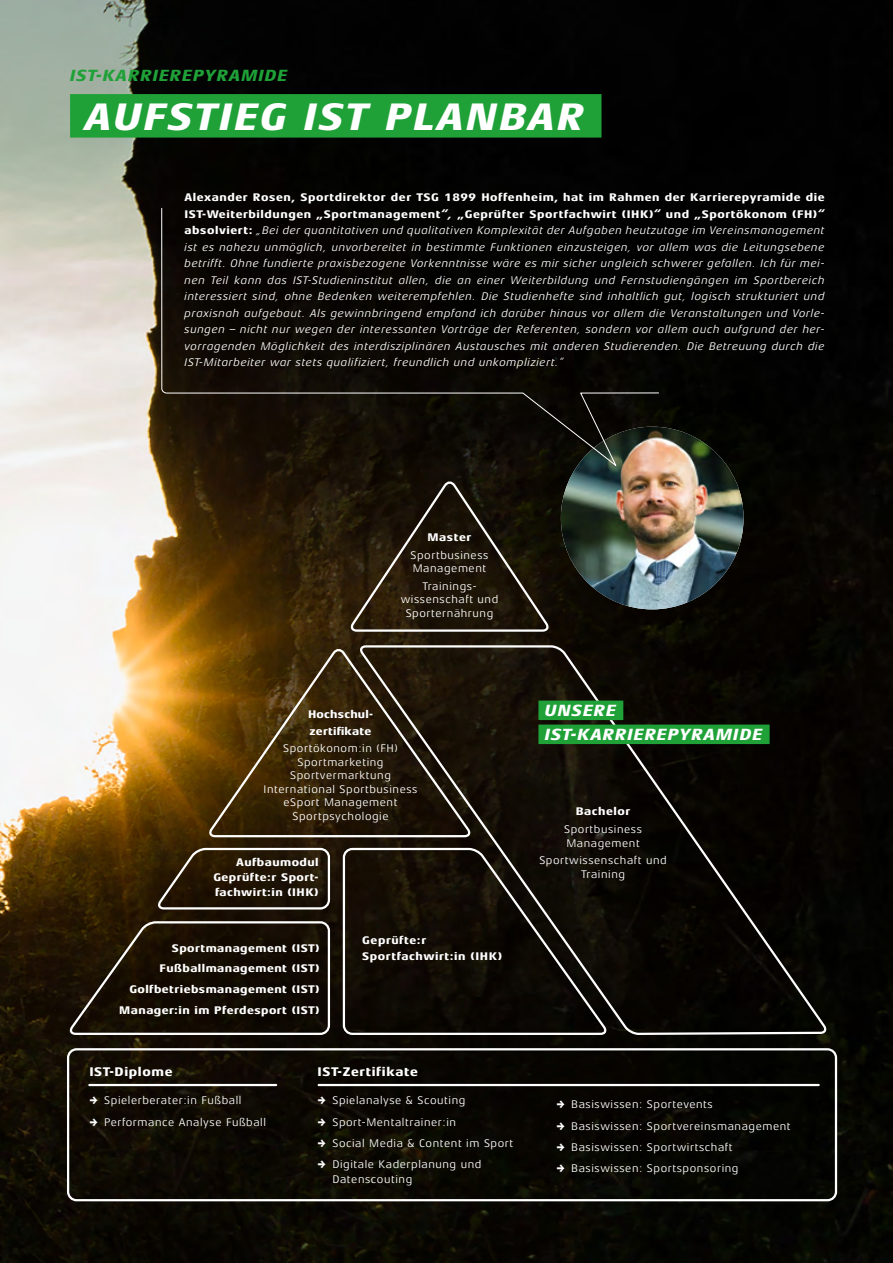
<style>
.page{position:relative;width:893px;height:1263px;background:#fff}
.page>*{position:absolute;margin:0;border:0;box-sizing:border-box;transform-origin:0 0}
.t1{font:italic 800 39px "Aeonis LT Pro";letter-spacing:.05em;color:#fff}
.t2{font:italic 800 16.5px/24px "Aeonis LT Pro";letter-spacing:.05em;color:#fff}
.t3{font:italic 800 16.5px "Aeonis LT Pro";letter-spacing:.05em;color:#1fa138}
.t4{font:800 12.75px "Aeonis LT Pro";letter-spacing:.05em;color:#fff}
.t5{font:italic 11.25px/16.5px "Aeonis LT Pro";letter-spacing:.05em;color:#fff;text-align:justify}
.t6{font:11.25px/13.5px "Aeonis LT Pro";letter-spacing:.05em;color:#fff;text-align:center}
.t7{font:800 11.25px/20.7px "Aeonis LT Pro";letter-spacing:.04em;color:#fff}
.t8{font:800 11.25px/16.5px "Aeonis LT Pro";letter-spacing:.02em;color:#fff}
.s1{font-weight:800;font-style:normal}
.s2{font-weight:800}
.s3{font-family:"Work Sans";font-weight:700}
</style>
<div class="page">
<img style="left:0;top:0;width:893px;height:1263px">
<svg style="left:206px;top:646px;width:153px;height:192px;background:#49320d"></svg>
<svg style="left:359px;top:644px;width:468px;height:391px;background:#140f09"></svg>
<svg style="left:66px;top:920px;width:265px;height:116px;background:#21190e"></svg>
<svg style="left:342px;top:847px;width:268px;height:189px;background:#19140e"></svg>
<div style="left:538px;top:700px;width:85px;height:20px;background:#1fa138"></div>
<div style="left:538px;top:724px;width:232px;height:20px;background:#1fa138"></div>
<svg style="left:347px;top:482px;width:202px;height:151px;background:#251d10"></svg>
<div style="left:67px;top:1048px;width:770px;height:153px;border:2px solid #fff;border-radius:9px"></div>
<hr style="left:319px;top:1084px;width:500px;height:2px;background:#fff">
<hr style="left:89px;top:1084px;width:187px;height:2px;background:#fff">
<svg style="left:155px;top:847px;width:176px;height:64px;background:#352918"></svg>
<img style="left:561px;top:427px;width:183px;height:182px;border-radius:91px">
<svg style="left:161px;top:208px;width:498px;height:260px;background:#0e0b06"></svg>
<div style="left:70px;top:94px;width:531px;height:44px;background:#1fa138"></div>
<h2 class="t3" style="left:70px;top:66px;width:219px">IST-KARRIEREPYRAMIDE</h2>
<h1 class="t1" style="left:85px;top:96px;width:501px">AUFSTIEG IST PLANBAR</h1>
<p class="t5" style="left:185px;top:189px;width:642px"><span class="s1">Alexander Rosen, Sportdirektor der TSG 1899 Hoffenheim, hat im Rahmen der Karrierepyramide die IST-Weiterbildungen „Sportmanagement</span><span class="s2">“,</span> <span class="s1">„Geprüfter Sportfachwirt (IHK)</span><span class="s2">“</span> <span class="s1">und „Sportökonom (FH)</span><span class="s2">“ </span><span class="s1">absolviert:</span> „Bei der quantitativen und qualitativen Komplexität der Aufgaben heutzutage im Vereinsmanagement ist es nahezu unmöglich, unvorbereitet in bestimmte Funktionen einzusteigen, vor allem was die Leitungsebene betrifft. Ohne fundierte praxisbezogene Vorkenntnisse wäre es mir sicher ungleich schwerer gefallen. Ich für mei&shy;nen Teil kann das IST-Studieninstitut allen, die an einer Weiterbildung und Fernstudiengängen im Sportbereich interessiert sind, ohne Bedenken weiterempfehlen. Die Studienhefte sind inhaltlich gut, logisch strukturiert und praxisnah aufgebaut. Als gewinnbringend empfand ich darüber hinaus vor allem die Veranstaltungen und Vorle&shy;sungen – nicht nur wegen der interessanten Vorträge der Referenten, sondern vor allem auch aufgrund der her&shy;vorragenden Möglichkeit des interdisziplinären Austausches mit anderen Studierenden. Die Betreuung durch die IST-Mitarbeiter war stets qualifiziert, freundlich und unkompliziert.“</p>
<p class="t7" style="left:428px;top:527px;width:45px">Master</p>
<p class="t6" style="left:411px;top:548px;width:79px;text-align:left">Sportbusiness<br>Management</p>
<p class="t6" style="left:401px;top:579px;width:99px">Trainings&shy;wissenschaft und<br>Sporternährung</p>
<p class="t8" style="left:308px;top:706px;width:67px">Hochschul&shy;zertifikate</p>
<p class="t6" style="left:264px;top:742px;width:155px">Sportökonom:in (FH)<br>Sportmarketing<br>Sportvermarktung<br>International Sportbusiness eSport Management<br>Sportpsychologie</p>
<p class="t7" style="left:213px;top:854px;width:107px;line-height:15px;text-align:justify;text-indent:23px">Aufbaumodul Geprüfte:r Sport&shy;fachwirt:in (IHK)</p>
<p class="t7" style="left:119px;top:937px;width:202px;text-align:right">Sportmanagement (IST)<br>Fußballmanagement (IST)<br>Golfbetriebsmanagement (IST)<br>Manager:in im Pferdesport (IST)</p>
<p class="t7" style="left:362px;top:932px;width:141px;line-height:16.5px">Geprüfte:r<br>Sportfachwirt:in (IHK)</p>
<p class="t4" style="left:89px;top:1065px;width:85px">IST-Diplome</p>
<p class="t6" style="left:89px;top:1094px;width:154px"><span class="s3">→</span> Spielerberater:in Fußball</p>
<p class="t6" style="left:89px;top:1115px;width:178px"><span class="s3">→</span> Performance Analyse Fußball</p>
<p class="t4" style="left:318px;top:1065px;width:102px">IST-Zertifikate</p>
<p class="t6" style="left:318px;top:1094px;width:149px"><span class="s3">→</span> Spielanalyse &amp; Scouting</p>
<p class="t6" style="left:318px;top:1115px;width:140px"><span class="s3">→</span> Sport-Mentaltrainer:in</p>
<p class="t6" style="left:318px;top:1136px;width:197px"><span class="s3">→</span> Social Media &amp; Content im Sport</p>
<p class="t6" style="left:332px;top:1157px;width:151px;line-height:15px;text-align:left;text-indent:-15px"><span class="s3">→</span> Digitale Kaderplanung und<br>Datenscouting</p>
<h2 class="t2" style="left:545px;top:699px;width:219px">UNSERE<br>IST-KARRIEREPYRAMIDE</h2>
<p class="t7" style="left:576px;top:801px;width:56px">Bachelor</p>
<p class="t6" style="left:564px;top:822px;width:79px;text-align:left">Sportbusiness<br>Management</p>
<p class="t6" style="left:539px;top:854px;width:129px">Sportwissenschaft und<br>Training</p>
<p class="t6" style="left:556px;top:1098px;width:158px"><span class="s3">→</span> Basiswissen: Sportevents</p>
<p class="t6" style="left:556px;top:1119px;width:236px"><span class="s3">→</span> Basiswissen: Sportvereinsmanagement</p>
<p class="t6" style="left:556px;top:1140px;width:178px"><span class="s3">→</span> Basiswissen: Sportwirtschaft</p>
<p class="t6" style="left:556px;top:1162px;width:184px"><span class="s3">→</span> Basiswissen: Sportsponsoring</p>
</div>
